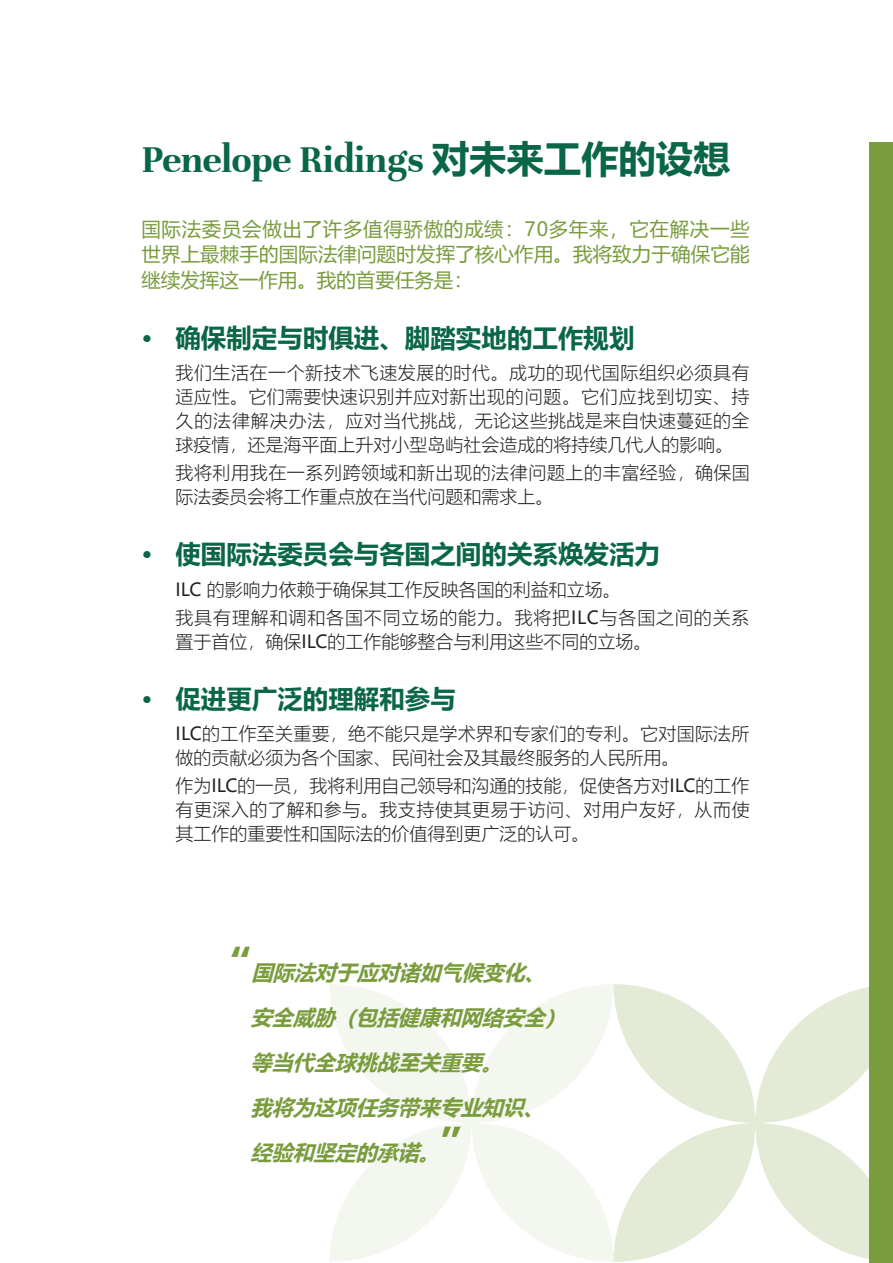
<style>
.page{position:relative;width:893px;height:1263px;background:#fff}
.page>*{position:absolute;margin:0;border:0;box-sizing:border-box;transform-origin:0 0}
.t1{font:700 40.5px "Unna";letter-spacing:-.005em;color:#096646}
.t2{font:700 25.5px "Microsoft Ya Hei";color:#096646}
.t3{font:italic 700 21px/45px "Microsoft Ya Hei";color:#799c3d}
.t4{font:19.5px/25.5px "Microsoft Ya Hei";letter-spacing:.005em;color:#799c3d;text-align:justify}
.t5{font:300 18px/24px "Microsoft Ya Hei";color:#231f20;text-align:justify}
.t6{font:300 18px/24px "Microsoft Ya Hei";letter-spacing:.045em;color:#231f20}
.t7{font:300 18px/24px "Microsoft Ya Hei";letter-spacing:.03em;color:#231f20}
.s1{font-family:"Microsoft Ya Hei";font-size:37.5px}
.s2{font-weight:400}
.s3{font-style:normal;font-size:43.5px}
</style>
<div class="page">
<div style="left:870px;top:142px;width:23px;height:1121px;background:#799c3d"></div>
<svg style="left:613px;top:984px;width:257px;height:278px;fill:#e3ead6"></svg>
<svg style="left:330px;top:984px;width:283px;height:278px;fill:#f4f7ef"></svg>
<p class="t1" style="left:141px;top:136px;width:591px">Penelope Ridings <span class="s1">对未来工作的设想</span></p>
<p class="t4" style="left:141px;top:215px;width:610px">国际法委员会做出了许多值得骄傲的成绩：70多年来，它在解决一些世界上最棘手的国际法律问题时发挥了核心作用。我将致力于确保它能继续发挥这一作用。我的首要任务是：</p>
<p class="t2" style="left:141px;top:320px;width:495px">• 确保制定与时俱进、脚踏实地的工作规划</p>
<p class="t5" style="left:175px;top:360px;width:576px">我们生活在一个新技术飞速发展的时代。成功的现代国际组织必须具有适应性。它们需要快速识别并应对新出现的问题。它们应找到切实、持久的法律解决办法，应对当代挑战，无论这些挑战是来自快速蔓延的全球疫情，还是海平面上升对小型岛屿社会造成的将持续几代人的影响。</p>
<p class="t7" style="left:175px;top:460px;width:576px">我将利用我在一系列跨领域和新出现的法律问题上的丰富经验，确保国际法委员会将工作重点放在当代问题和需求上。</p>
<p class="t2" style="left:141px;top:536px;width:520px">• 使国际法委员会与各国之间的关系焕发活力</p>
<p class="t5" style="left:175px;top:577px;width:447px"><span class="s2">ILC</span> 的影响力依赖于确保其工作反映各国的利益和立场。</p>
<p class="t6" style="left:175px;top:605px;width:576px">我具有理解和调和各国不同立场的能力。我将把<span class="s2">ILC</span>与各国之间的关系置于首位，确保<span class="s2">ILC</span>的工作能够整合与利用这些不同的立场。</p>
<p class="t2" style="left:141px;top:681px;width:316px">• 促进更广泛的理解和参与</p>
<p class="t5" style="left:175px;top:721px;width:576px"><span class="s2">ILC</span>的工作至关重要，绝不能只是学术界和专家们的专利。它对国际法所做的贡献必须为各个国家、民间社会及其最终服务的人民所用。</p>
<p class="t5" style="left:175px;top:773px;width:576px">作为<span class="s2">ILC</span>的一员，我将利用自己领导和沟通的技能，促使各方对<span class="s2">ILC</span>的工作有更深入的了解和参与。我支持使其更易于访问、对用户友好，从而使其工作的重要性和国际法的价值得到更广泛的认可。</p>
<p class="t3" style="left:251px;top:949px;width:324px;text-indent:-43px"><span class="s3">“</span> 国际法对于应对诸如气候变化、安全威胁（包括健康和网络安全）等当代全球挑战至关重要。<br>我将为这项任务带来专业知识、经验和坚定的承诺。<span class="s3">”</span></p>
</div>
